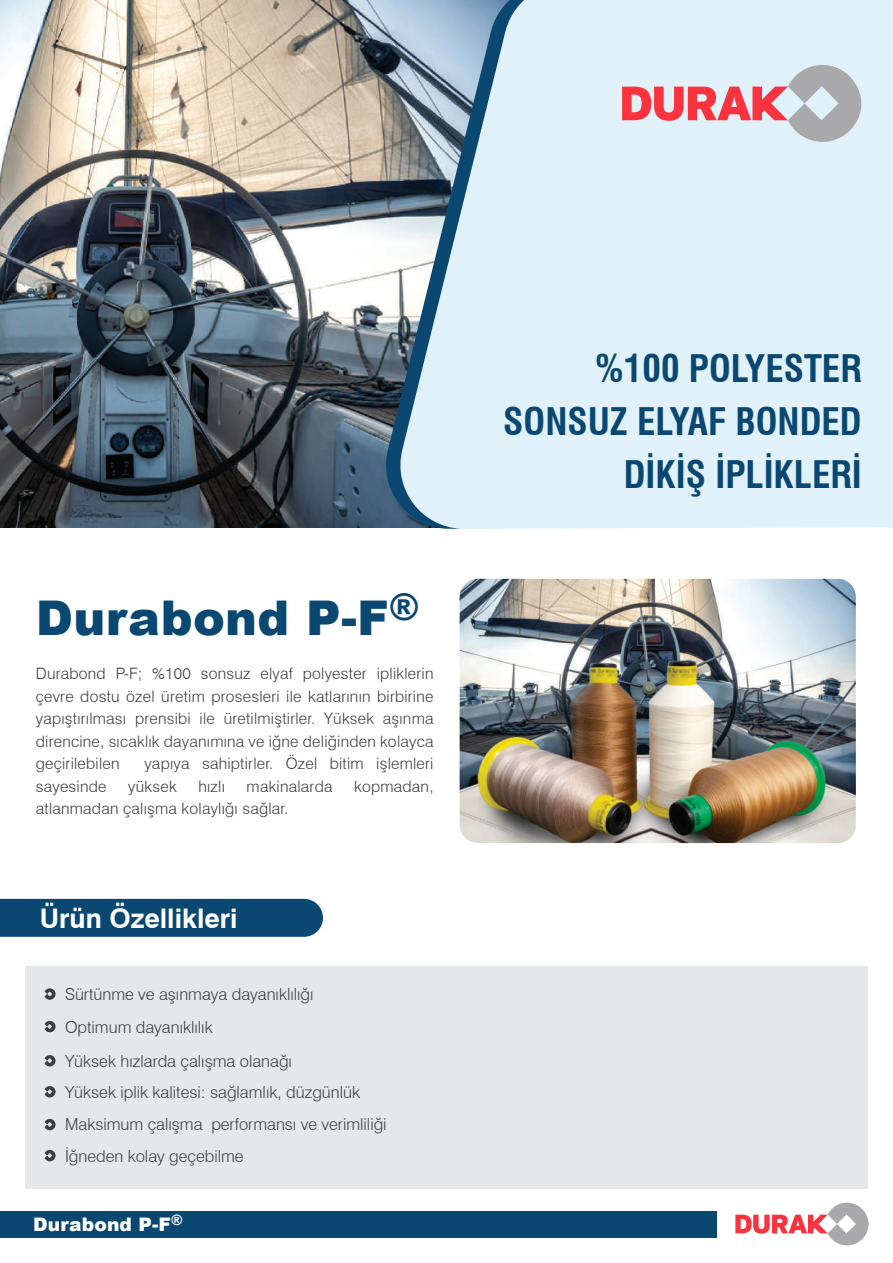
<style>
.page{position:relative;width:893px;height:1263px;background:#fff}
.page>*{position:absolute;margin:0;border:0;box-sizing:border-box;transform-origin:0 0}
.t1{font:900 47.85px "Arial";letter-spacing:.005em;color:#0a4871}
.t2{font:700 condensed 37.05px/52.9px "Swiss 721 BT";color:#0a4871;text-align:right}
.t3{font:700 27px "Swiss 721 BT";color:#fff}
.t4{font:900 18.6px "Arial";letter-spacing:.005em;color:#fff}
.t5{font:300 16.5px "Swiss 721 BT";color:#3e3e3f}
.t6{font:300 15.75px/22.5px "Swiss 721 BT";letter-spacing:.015em;color:#3e3e3f;text-align:justify}
</style>
<div class="page">
<img style="left:460px;top:579px;width:396px;height:264px">
<img style="left:0;top:0;width:378px;height:527px">
<div style="left:0;top:899px;width:323px;height:38px;background:#0a4871"></div>
<div style="left:25px;top:966px;width:843px;height:223px;background:#e6e7e9"></div>
<svg style="left:45px;top:1150px;width:11px;height:11px"></svg>
<svg style="left:45px;top:1119px;width:11px;height:11px"></svg>
<svg style="left:45px;top:1086px;width:11px;height:11px"></svg>
<svg style="left:45px;top:1055px;width:11px;height:11px"></svg>
<svg style="left:45px;top:1021px;width:11px;height:11px"></svg>
<svg style="left:45px;top:988px;width:11px;height:12px"></svg>
<div style="left:0;top:1211px;width:717px;height:26px;background:#0a4871"></div>
<div style="left:545px;top:0;width:348px;height:529px;background:#e1f1f9"></div>
<svg style="left:378px;top:0;width:167px;height:529px;background:#b3c6d2"></svg>
<svg style="left:622px;top:65px;width:239px;height:77px;background:#dabec5"></svg>
<svg style="left:735px;top:1202px;width:133px;height:43px"></svg>
<h1 class="t1" style="left:36px;top:583px;width:385px">Durabond P-F<sup>®</sup></h1>
<p class="t6" style="left:36px;top:662px;width:399px">Durabond P-F; %100 sonsuz elyaf polyester ipliklerin çevre dostu özel üretim prosesleri ile katlarının birbirine yapıştırılması prensibi ile üretilmiştirler. Yüksek aşınma direncine, sıcaklık dayanımına ve iğne deliğinden kolayca geçirilebilen</p>
<p class="t6" style="left:144px;top:752px;width:291px">yapıya sahiptirler. Özel bitim işlemleri</p>
<p class="t6" style="left:36px;top:775px;width:72px">sayesinde</p>
<p class="t6" style="left:128px;top:775px;width:50px">yüksek</p>
<p class="t6" style="left:198px;top:775px;width:28px">hızlı</p>
<p class="t6" style="left:247px;top:775px;width:87px">makinalarda</p>
<p class="t6" style="left:354px;top:775px;width:81px">kopmadan,</p>
<p class="t6" style="left:36px;top:797px;width:254px">atlanmadan çalışma kolaylığı sağlar.</p>
<h3 class="t3" style="left:40px;top:902px;width:199px">Ürün Özellikleri</h3>
<p class="t5" style="left:65px;top:984px;width:250px">Sürtünme ve aşınmaya dayanıklılığı</p>
<p class="t5" style="left:65px;top:1017px;width:149px">Optimum dayanıklılık</p>
<p class="t5" style="left:65px;top:1051px;width:228px">Yüksek hızlarda çalışma olanağı</p>
<p class="t5" style="left:65px;top:1082px;width:296px">Yüksek iplik kalitesi: sağlamlık, düzgünlük</p>
<p class="t5" style="left:65px;top:1114px;width:323px">Maksimum çalışma performansı ve verimliliği</p>
<p class="t5" style="left:65px;top:1146px;width:180px">İğneden kolay geçebilme</p>
<p class="t4" style="left:33px;top:1211px;width:151px">Durabond P-F<sup>®</sup></p>
<h2 class="t2" style="left:503px;top:342px;width:360px">%100 POLYESTER<br>SONSUZ ELYAF BONDED<br>DİKİŞ İPLİKLERİ</h2>
</div>
